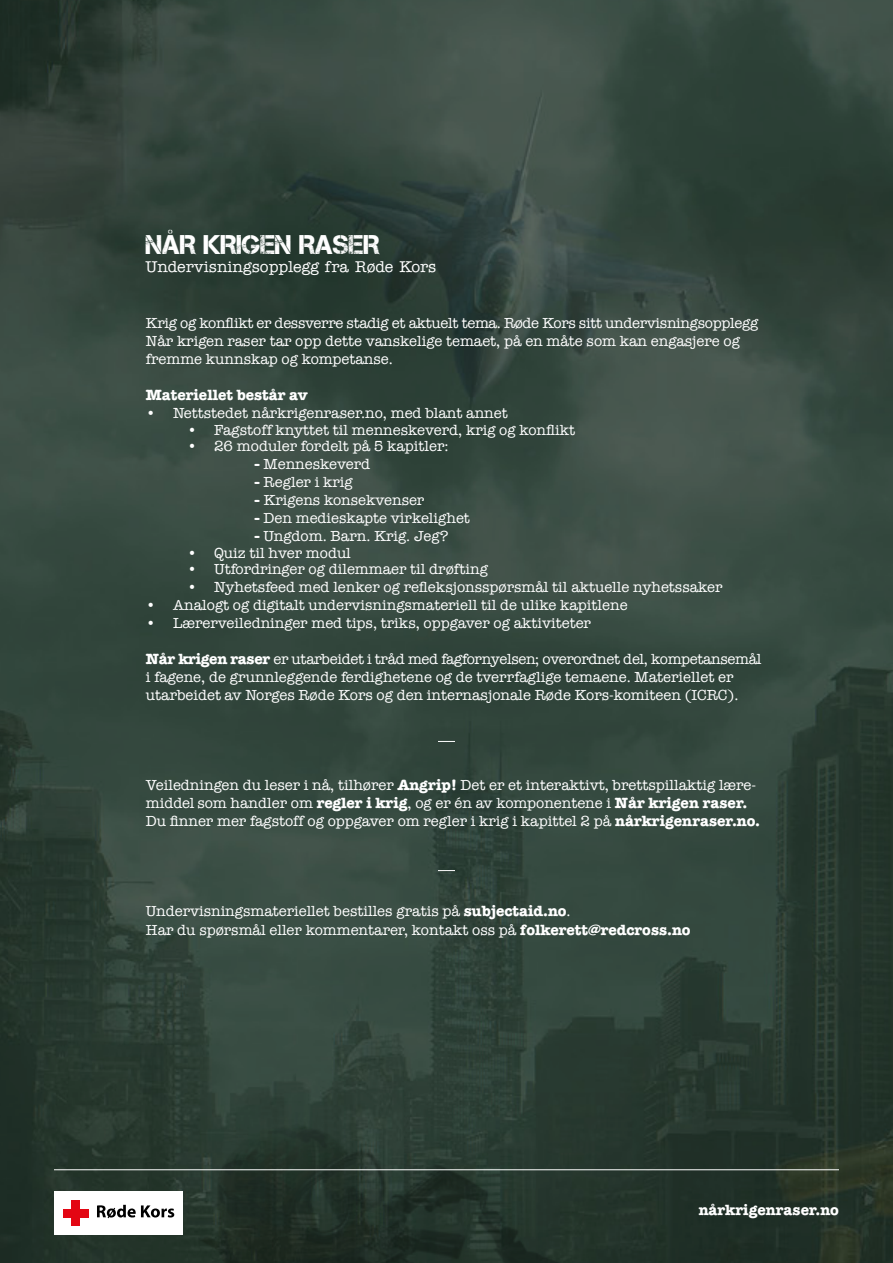
<style>
.page{position:relative;width:893px;height:1263px;background:#fff}
.page>*{position:absolute;margin:0;border:0;box-sizing:border-box;transform-origin:0 0}
.t1{font:27px "Captureit";color:#fff}
.t2{font:500 15.75px "American Typewriter ITC Pro";color:#fff}
.t3{font:15px/18px "American Typewriter";color:#fff}
.t4{font:700 15px "American Typewriter ITC Pro";color:#fff}
.s1{font-family:"American Typewriter ITC Pro";font-weight:700}
</style>
<div class="page">
<img style="left:0;top:0;width:893px;height:1263px">
<img style="left:157px;top:1101px;width:437px;height:162px">
<svg style="left:438px;top:870px;width:17px;height:1px"></svg>
<svg style="left:438px;top:741px;width:17px;height:1px"></svg>
<div style="left:54px;top:1191px;width:129px;height:43px;background:#fff"></div>
<svg style="left:97px;top:1205px;width:77px;height:13px"></svg>
<div style="left:71px;top:1200px;width:9px;height:26px;background:#e30613"></div>
<div style="left:63px;top:1209px;width:25px;height:8px;background:#e30613"></div>
<hr style="left:54px;top:1169px;width:785px;height:1px;background:#fff">
<h1 class="t1" style="left:146px;top:229px;width:235px">NÅR KRIGEN RASER</h1>
<p class="t2" style="left:146px;top:257px;width:292px">Undervisningsopplegg fra Røde Kors</p>
<p class="t3" style="left:146px;top:314px;width:614px">Krig og konflikt er dessverre stadig et aktuelt tema. Røde Kors sitt undervisningsopplegg<br>Når krigen raser tar opp dette vanskelige temaet, på en måte som kan engasjere og fremme kunnskap og kompetanse.</p>
<p class="t4" style="left:146px;top:386px;width:164px">Materiellet består av</p>
<p class="t3" style="left:146px;top:404px;width:363px">• Nettstedet nårkrigenraser.no, med blant annet</p>
<p class="t3" style="left:187px;top:420px;width:390px">• Fagstoff knyttet til menneskeverd, krig og konflikt</p>
<p class="t3" style="left:187px;top:437px;width:263px">• 26 moduler fordelt på 5 kapitler:</p>
<p class="t3" style="left:254px;top:455px;width:118px"><span class="s1">-</span> Menneskeverd</p>
<p class="t3" style="left:254px;top:473px;width:100px"><span class="s1">-</span> Regler i krig</p>
<p class="t3" style="left:254px;top:491px;width:172px"><span class="s1">-</span> Krigens konsekvenser</p>
<p class="t3" style="left:254px;top:509px;width:217px"><span class="s1">-</span> Den medieskapte virkelighet</p>
<p class="t3" style="left:254px;top:527px;width:196px"><span class="s1">-</span> Ungdom. Barn. Krig. Jeg?</p>
<p class="t3" style="left:187px;top:543px;width:165px">• Quiz til hver modul</p>
<p class="t3" style="left:187px;top:560px;width:302px">• Utfordringer og dilemmaer til drøfting</p>
<p class="t3" style="left:187px;top:578px;width:537px">• Nyhetsfeed med lenker og refleksjonsspørsmål til aktuelle nyhetssaker</p>
<p class="t3" style="left:146px;top:596px;width:483px">• Analogt og digitalt undervisningsmateriell til de ulike kapitlene</p>
<p class="t3" style="left:146px;top:614px;width:446px">• Lærerveiledninger med tips, triks, oppgaver og aktiviteter</p>
<p class="t3" style="left:146px;top:650px;width:617px"><span class="s1">Når krigen raser</span> er utarbeidet i tråd med fagfornyelsen; overordnet del, kompetansemål i fagene, de grunnleggende ferdighetene og de tverrfaglige temaene. Materiellet er utarbeidet av Norges Røde Kors og den internasjonale Røde Kors-komiteen (ICRC).</p>
<p class="t3" style="left:146px;top:776px;width:615px">Veiledningen du leser i nå, tilhører <span class="s1">Angrip!</span> Det er et interaktivt, brettspillaktig lære&shy;middel som handler om <span class="s1">regler i krig</span>, og er én av komponentene i <span class="s1">Når krigen raser.<br></span>Du finner mer fagstoff og oppgaver om regler i krig i kapittel 2 på <span class="s1">nårkrigenraser.no.</span></p>
<p class="t3" style="left:146px;top:901px;width:546px;line-height:18.9px">Undervisningsmateriellet bestilles gratis på <span class="s1">subjectaid.no</span>.<br>Har du spørsmål eller kommentarer, kontakt oss på <span class="s1">folkerett@redcross.no</span></p>
<p class="t4" style="left:699px;top:1200px;width:142px">nårkrigenraser.no</p>
</div>
